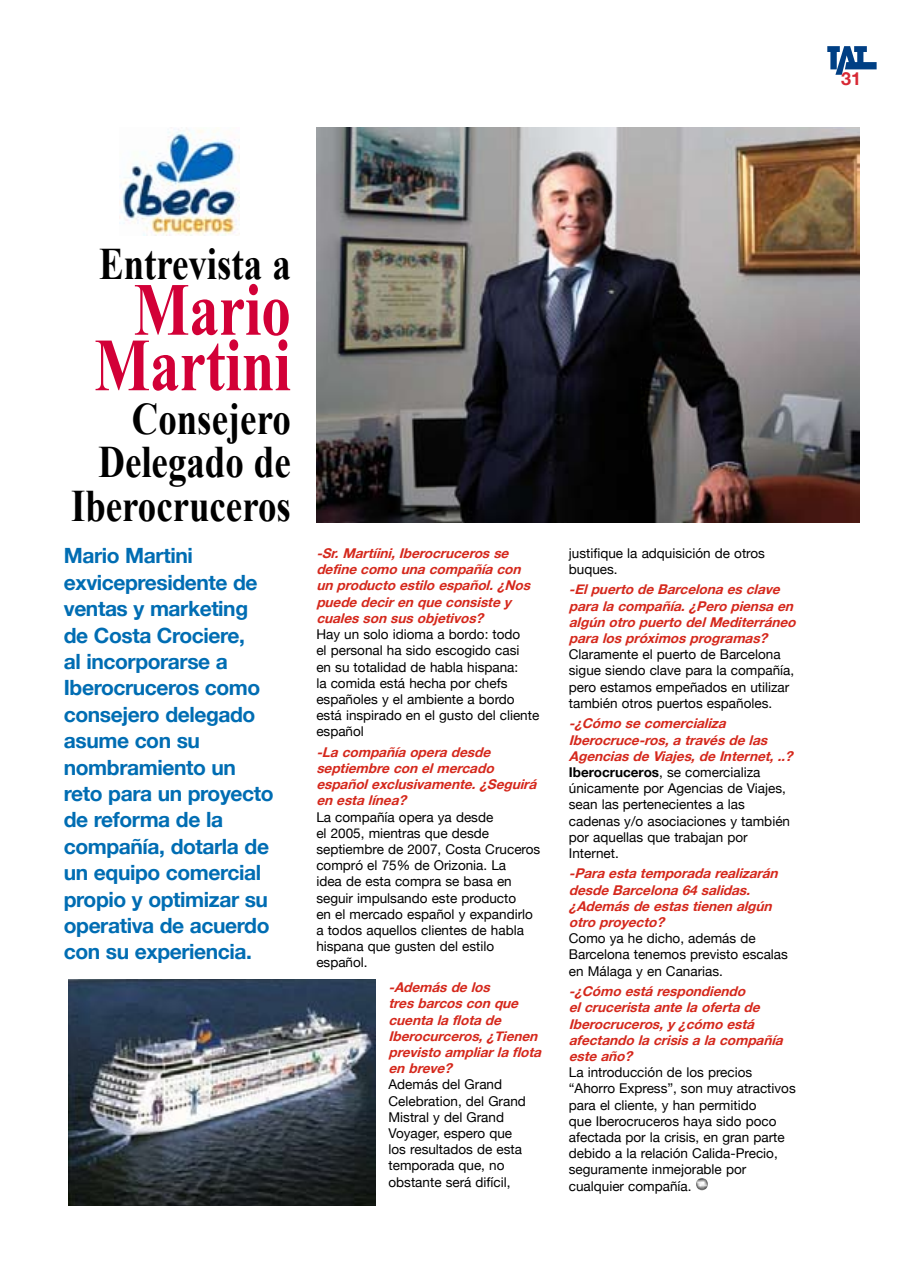
<style>
.page{position:relative;width:915px;height:1276px;background:#fff}
.page>*{position:absolute;margin:0;border:0;box-sizing:border-box;transform-origin:0 0}
.t1{font:700 75px/55.5px "Times New Roman";color:#d20037;text-align:center;scale:.79 1}
.t2{font:700 45px/43.5px "Times New Roman";color:#000;text-align:right;scale:.82 1}
.t3{font:700 21px/26.4px "Helvetica Neue";letter-spacing:-.02em;color:#006db3}
.t4{font:700 18px "Helvetica Neue";color:#d72834}
.t5{font:13.5px/16.2px "Helvetica Neue";color:#000}
.t6{font:italic 700 13.5px/16.2px "Helvetica Neue";color:#d5281c}
.s1{font-weight:700;font-style:italic;color:#d5281c}
.s2{font-weight:700}
</style>
<div class="page">
<svg style="left:827px;top:46px;width:49px;height:29px"></svg>
<img style="left:119px;top:128px;width:120px;height:107px">
<img style="left:316px;top:128px;width:543px;height:395px">
<svg style="left:696px;top:1178px;width:12px;height:12px"></svg>
<img style="left:68px;top:979px;width:307px;height:226px">
<h3 class="t4" style="left:840px;top:68px;width:22px">31</h3>
<h2 class="t2" style="left:99px;top:241px;width:235px">Entrevista a</h2>
<h1 class="t1" style="left:94px;top:280px;width:250px">Mario<br>Martini</h1>
<h2 class="t2" style="left:71px;top:396px;width:269px">Consejero<br>Delegado de<br>Iberocruceros</h2>
<p class="t3" style="left:64px;top:542px;width:211px">Mario Martini exvicepresidente de ventas y marketing de Costa Crociere,<br>al incorporarse a<br>Iberocruceros como consejero delegado asume con su nombramiento un reto para un proyecto de reforma de la compañía, dotarla de un equipo comercial propio y optimizar su operativa de acuerdo con su experiencia.</p>
<p class="t6" style="left:316px;top:545px;width:219px">-Sr.Martíini,Iberocrucerosse definecomo unacompañíacon unproducto estilo español.¿Nos puededecirenqueconsistey cualessonsusobjetivos?</p>
<p class="t5" style="left:316px;top:626px;width:224px">Hay un solo idioma a bordo: todo<br>el personal ha sido escogido casi<br>en su totalidad de habla hispana:<br>la comida está hecha por chefs españoles y el ambiente a bordo está inspirado en el gusto del cliente español</p>
<p class="t6" style="left:316px;top:743px;width:226px">-Lacompañíaoperadesde septiembreconelmercado españolexclusivamente.¿Seguirá enestalínea?</p>
<p class="t5" style="left:316px;top:808px;width:225px">La compañía opera ya desde<br>el 2005, mientras que desde septiembre de 2007, Costa Cruceros compró el 75% de Orizonia. La<br>idea de esta compra se basa en seguir impulsando este producto<br>en el mercado español y expandirlo a todos aquellos clientes de habla hispana que gusten del estilo español.</p>
<p class="t6" style="left:388px;top:979px;width:158px">-Ademásdelos tresbarcosconque cuentalaflotade<br>Iberocurceros,¿Tienen previsto ampliarlaflota enbreve?</p>
<p class="t5" style="left:388px;top:1076px;width:139px">Además del Grand<br>Celebration, del Grand<br>Mistral y del Grand<br>Voyager, espero que los resultados de esta temporada que, no obstante será difícil,</p>
<p class="t5" style="left:568px;top:544px;width:198px">justifique la adquisición de otros buques.</p>
<p class="t6" style="left:568px;top:581px;width:232px">-Elpuerto deBarcelonaesclave paralacompañía.¿Pero piensaen algúnotro puerto delMediterráneo paralospróximosprogramas?</p>
<p class="t5" style="left:568px;top:646px;width:227px">Claramente el puerto de Barcelona sigue siendo clave para la compañía, pero estamos empeñados en utilizar también otros puertos españoles.</p>
<p class="t5" style="left:568px;top:715px;width:229px"><span class="s1">-¿Cómo secomercializa<br>Iberocruce-ros,atravésdelas<br>AgenciasdeViajes,deInternet,..?<br></span><span class="s2">Iberocruceros</span>, se comercializa únicamente por Agencias de Viajes, sean las pertenecientes a las cadenas y/o asociaciones y también por aquellas que trabajan por<br>Internet.</p>
<p class="t6" style="left:568px;top:865px;width:214px">-Paraestatemporadarealizarán desdeBarcelona64salidas. ¿Ademásdeestastienenalgún otro proyecto?</p>
<p class="t5" style="left:568px;top:930px;width:220px">Como ya he dicho, además de<br>Barcelona tenemos previsto escalas en Málaga y en Canarias.</p>
<p class="t6" style="left:568px;top:983px;width:219px">-¿Cómo estárespondiendo elcruceristaantelaofertade<br>Iberocruceros,y ¿cómo está afectando lacrisisalacompañía esteaño?</p>
<p class="t5" style="left:568px;top:1064px;width:228px">La introducción de los precios “Ahorro Express”, son muy atractivos para el cliente, y han permitido<br>que Iberocruceros haya sido poco afectada por la crisis, en gran parte debido a la relación Calida-Precio, seguramente inmejorable por cualquier compañía.</p>
</div>
